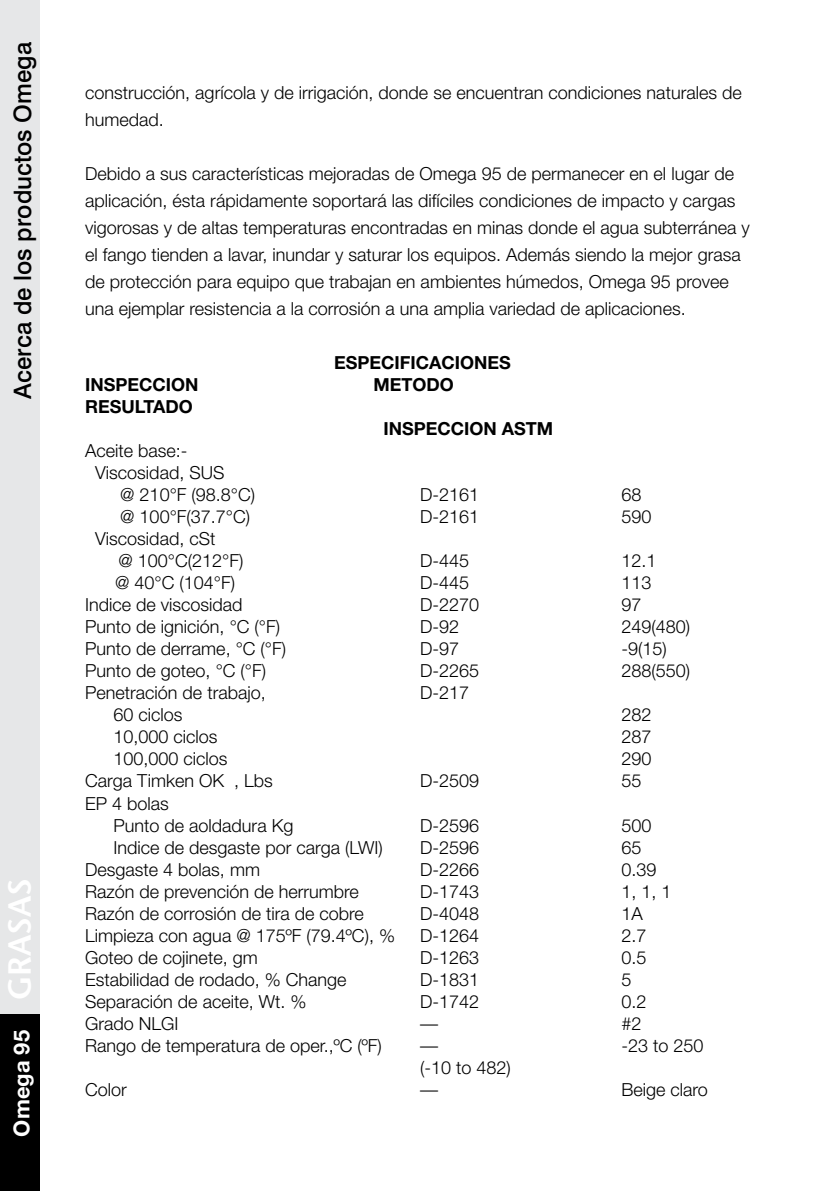
<style>
.page{position:relative;width:840px;height:1191px;background:#fff}
.page>*{position:absolute;margin:0;border:0;box-sizing:border-box;transform-origin:0 0}
.t1{font:600 32px "Stone Sans";color:#fff}
.t2{font:500 24px "Swiss 721 BT";color:#000}
.t3{font:700 22px "Helvetica Neue";color:#fff}
.t4{font:300 18px/27px "Helvetica Neue";color:#000}
.t5{font:700 18px "Helvetica Neue";color:#000}
</style>
<div class="page">
<div style="left:0;top:0;width:40px;height:1189px;background:#e6e7e8"></div>
<div style="left:0;top:1014px;width:39px;height:177px;background:#000"></div>
<h2 class="t2" style="left:8px;top:399px;width:358px;rotate:-90deg">Acerca de los productos Omega</h2>
<h1 class="t1" style="left:0;top:1000px;width:124px;rotate:-90deg">GRASAS</h1>
<p class="t3" style="left:8px;top:1136px;width:108px;rotate:-90deg">Omega 95</p>
<p class="t4" style="left:85px;top:79px;width:657px">construcción, agrícola y de irrigación, donde se encuentran condiciones naturales de humedad.</p>
<p class="t4" style="left:85px;top:160px;width:665px">Debido a sus características mejoradas de Omega 95 de permanecer en el lugar de aplicación, ésta rápidamente soportará las difíciles condiciones de impacto y cargas vigorosas y de altas temperaturas encontradas en minas donde el agua subterránea y el fango tienden a lavar, inundar y saturar los equipos. Además siendo la mejor grasa de protección para equipo que trabajan en ambientes húmedos, Omega 95 provee una ejemplar resistencia a la corrosión a una amplia variedad de aplicaciones.</p>
<p class="t5" style="left:334px;top:352px;width:178px">ESPECIFICACIONES</p>
<p class="t5" style="left:85px;top:374px;width:115px">INSPECCION</p>
<p class="t5" style="left:373px;top:374px;width:82px">METODO</p>
<p class="t5" style="left:85px;top:396px;width:109px">RESULTADO</p>
<p class="t5" style="left:383px;top:418px;width:171px">INSPECCION ASTM</p>
<p class="t4" style="left:85px;top:437px;width:104px">Aceite base:-</p>
<p class="t4" style="left:95px;top:459px;width:131px">Viscosidad, SUS</p>
<p class="t4" style="left:120px;top:481px;width:136px">@ 210°F (98.8°C)</p>
<p class="t4" style="left:420px;top:481px;width:61px">D-2161</p>
<p class="t4" style="left:621px;top:481px;width:22px">68</p>
<p class="t4" style="left:120px;top:503px;width:131px">@ 100°F(37.7°C)</p>
<p class="t4" style="left:420px;top:503px;width:61px">D-2161</p>
<p class="t4" style="left:621px;top:503px;width:32px">590</p>
<p class="t4" style="left:118px;top:527px;width:126px;line-height:22px;text-indent:-23px">Viscosidad, cSt<br>@ 100°C(212°F)</p>
<p class="t4" style="left:420px;top:547px;width:51px">D-445</p>
<p class="t4" style="left:621px;top:547px;width:37px">12.1</p>
<p class="t4" style="left:115px;top:569px;width:121px">@ 40°C (104°F)</p>
<p class="t4" style="left:420px;top:569px;width:51px">D-445</p>
<p class="t4" style="left:621px;top:569px;width:32px">113</p>
<p class="t4" style="left:85px;top:591px;width:159px">Indice de viscosidad</p>
<p class="t4" style="left:420px;top:591px;width:61px">D-2270</p>
<p class="t4" style="left:621px;top:591px;width:22px">97</p>
<p class="t4" style="left:85px;top:613px;width:196px">Punto de ignición, °C (°F)</p>
<p class="t4" style="left:420px;top:613px;width:41px">D-92</p>
<p class="t4" style="left:621px;top:613px;width:70px">249(480)</p>
<p class="t4" style="left:85px;top:635px;width:202px">Punto de derrame, °C (°F)</p>
<p class="t4" style="left:420px;top:635px;width:41px">D-97</p>
<p class="t4" style="left:621px;top:635px;width:47px">-9(15)</p>
<p class="t4" style="left:85px;top:657px;width:182px">Punto de goteo, °C (°F)</p>
<p class="t4" style="left:420px;top:657px;width:61px">D-2265</p>
<p class="t4" style="left:621px;top:657px;width:70px">288(550)</p>
<p class="t4" style="left:85px;top:679px;width:182px">Penetración de trabajo,</p>
<p class="t4" style="left:420px;top:679px;width:51px">D-217</p>
<p class="t4" style="left:113px;top:701px;width:71px">60 ciclos</p>
<p class="t4" style="left:621px;top:701px;width:32px">282</p>
<p class="t4" style="left:113px;top:723px;width:106px">10,000 ciclos</p>
<p class="t4" style="left:621px;top:723px;width:32px">287</p>
<p class="t4" style="left:113px;top:745px;width:116px">100,000 ciclos</p>
<p class="t4" style="left:621px;top:745px;width:32px">290</p>
<p class="t4" style="left:85px;top:767px;width:189px">Carga Timken OK , Lbs</p>
<p class="t4" style="left:420px;top:767px;width:61px">D-2509</p>
<p class="t4" style="left:621px;top:767px;width:22px">55</p>
<p class="t4" style="left:113px;top:791px;width:181px;line-height:22px;text-indent:-28px">EP 4 bolas<br>Punto de aoldadura Kg</p>
<p class="t4" style="left:420px;top:811px;width:61px">D-2596</p>
<p class="t4" style="left:621px;top:811px;width:32px">500</p>
<p class="t4" style="left:113px;top:833px;width:271px">Indice de desgaste por carga (LWI)</p>
<p class="t4" style="left:420px;top:833px;width:61px">D-2596</p>
<p class="t4" style="left:621px;top:833px;width:22px">65</p>
<p class="t4" style="left:85px;top:855px;width:176px">Desgaste 4 bolas, mm</p>
<p class="t4" style="left:420px;top:855px;width:61px">D-2266</p>
<p class="t4" style="left:621px;top:855px;width:37px">0.39</p>
<p class="t4" style="left:85px;top:877px;width:275px">Razón de prevención de herrumbre</p>
<p class="t4" style="left:420px;top:877px;width:61px">D-1743</p>
<p class="t4" style="left:621px;top:877px;width:52px">1, 1, 1</p>
<p class="t4" style="left:85px;top:899px;width:280px">Razón de corrosión de tira de cobre</p>
<p class="t4" style="left:420px;top:899px;width:61px">D-4048</p>
<p class="t4" style="left:621px;top:899px;width:23px">1A</p>
<p class="t4" style="left:85px;top:921px;width:311px">Limpieza con agua @ 175ºF (79.4ºC), %</p>
<p class="t4" style="left:420px;top:921px;width:61px">D-1264</p>
<p class="t4" style="left:621px;top:921px;width:27px">2.7</p>
<p class="t4" style="left:85px;top:943px;width:174px">Goteo de cojinete, gm</p>
<p class="t4" style="left:420px;top:943px;width:61px">D-1263</p>
<p class="t4" style="left:621px;top:943px;width:27px">0.5</p>
<p class="t4" style="left:85px;top:965px;width:263px">Estabilidad de rodado, % Change</p>
<p class="t4" style="left:420px;top:965px;width:61px">D-1831</p>
<p class="t4" style="left:621px;top:965px;width:12px">5</p>
<p class="t4" style="left:85px;top:987px;width:223px">Separación de aceite, Wt. %</p>
<p class="t4" style="left:420px;top:987px;width:61px">D-1742</p>
<p class="t4" style="left:621px;top:987px;width:27px">0.2</p>
<p class="t4" style="left:85px;top:1009px;width:95px">Grado NLGI</p>
<p class="t4" style="left:420px;top:1009px;width:19px">—</p>
<p class="t4" style="left:621px;top:1009px;width:22px">#2</p>
<p class="t4" style="left:85px;top:1031px;width:298px">Rango de temperatura de oper.,ºC (ºF)</p>
<p class="t4" style="left:420px;top:1031px;width:19px">—</p>
<p class="t4" style="left:621px;top:1031px;width:84px">-23 to 250</p>
<p class="t4" style="left:420px;top:1053px;width:92px">(-10 to 482)</p>
<p class="t4" style="left:85px;top:1075px;width:43px">Color</p>
<p class="t4" style="left:420px;top:1075px;width:19px">—</p>
<p class="t4" style="left:621px;top:1075px;width:88px">Beige claro</p>
</div>
